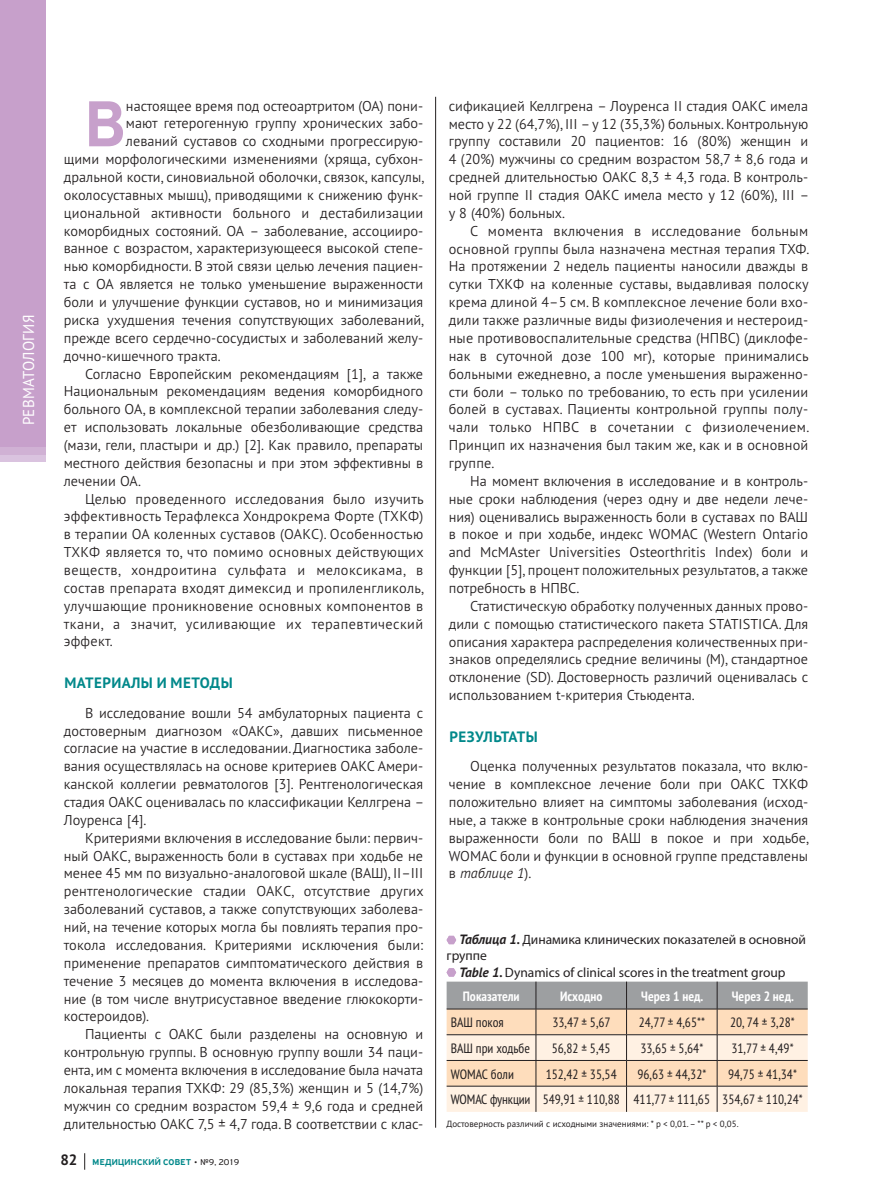
<style>
.page{position:relative;width:872px;height:1191px;background:#fff}
.page>*{position:absolute;margin:0;border:0;box-sizing:border-box;transform-origin:0 0}
.t1{font:500 69.15px "PF Highway Sans Pro";color:#c7a0cb;scale:.95 1}
.t2{font:15.75px "PT Sans Pro";letter-spacing:.02em;color:#fff;scale:.95 1}
.t3{font:700 15px "PT Sans Pro";letter-spacing:.03em;color:#00888a}
.t4{font:300 14.25px/17.9px "PT Sans Pro";color:#231f20;text-align:justify}
.t5{font:300 14.25px "PT Sans Pro";letter-spacing:.02em;color:#231f20}
.t6{font:300 14.25px "PT Sans Pro";letter-spacing:.03em;color:#231f20}
.t7{font:condensed 13.5px/25.7px "PT Sans Pro";color:#231f20}
.t8{font:13.5px "Myriad Pro";color:#231f20}
.t9{font:700 condensed 13.5px "PT Sans Pro";color:#fff}
.t10{font:9px "PT Sans Pro";color:#231f20}
.t11{font:500 9px "PF Highway Sans Pro";letter-spacing:.03em;color:#00888a}
.s1{font-family:"PT Sans Pro";font-weight:700;font-size:15px;color:#231f20}
.s2{font-weight:400;color:#231f20}
.s3{font-style:italic}
.s4{font-family:"PT Sans Pro";font-weight:700;font-style:italic}
</style>
<div class="page">
<hr style="left:435px;top:97px;width:1px;height:1030px;background:#231f20">
<svg style="left:84px;top:1153px;width:1px;height:16px"></svg>
<div style="left:0;top:0;width:46px;height:446px;background:#c7a0cb"></div>
<svg style="left:446px;top:935px;width:10px;height:9px"></svg>
<svg style="left:446px;top:968px;width:361px;height:143px;background:#e5d5c5"></svg>
<hr style="left:446px;top:1008px;width:361px;height:1px;background:#231f20">
<p class="t2" style="left:19px;top:425px;width:118px;rotate:-90deg">РЕВМАТОЛОГИЯ</p>
<h1 class="t1" style="left:85px;top:94px;width:45px">В</h1>
<p class="t4" style="left:126px;top:98px;width:299px">настоящее время под остеоартритом (ОА) пони-</p>
<p class="t4" style="left:126px;top:116px;width:299px">мают гетерогенную группу хронических забо-</p>
<p class="t4" style="left:126px;top:134px;width:299px">леваний суставов со сходными прогрессирую-</p>
<p class="t4" style="left:64px;top:152px;width:361px">щими морфологическими изменениями (хряща, субхон-</p>
<p class="t4" style="left:64px;top:170px;width:362px">дральной кости, синовиальной оболочки, связок, капсулы,</p>
<p class="t4" style="left:64px;top:188px;width:361px">околосуставных мышц), приводящими к снижению функ-</p>
<p class="t4" style="left:64px;top:205px;width:361px">циональной активности больного и дестабилизации</p>
<p class="t4" style="left:64px;top:223px;width:361px">коморбидных состояний. ОА – заболевание, ассоцииро-</p>
<p class="t4" style="left:64px;top:241px;width:361px">ванное с возрастом, характеризующееся высокой степе-</p>
<p class="t4" style="left:64px;top:259px;width:361px">нью коморбидности. В этой связи целью лечения пациен-</p>
<p class="t4" style="left:64px;top:277px;width:361px">та с ОА является не только уменьшение выраженности</p>
<p class="t4" style="left:64px;top:295px;width:361px">боли и улучшение функции суставов, но и минимизация</p>
<p class="t4" style="left:64px;top:313px;width:362px">риска ухудшения течения сопутствующих заболеваний,</p>
<p class="t4" style="left:64px;top:330px;width:361px">прежде всего сердечно-сосудистых и заболеваний желу-</p>
<p class="t4" style="left:64px;top:348px;width:158px">дочно-кишечного тракта.</p>
<p class="t4" style="left:85px;top:366px;width:340px">Согласно Европейским рекомендациям [1], а также</p>
<p class="t4" style="left:64px;top:384px;width:361px">Национальным рекомендациям ведения коморбидного</p>
<p class="t4" style="left:64px;top:402px;width:361px">больного ОА, в комплексной терапии заболевания следу-</p>
<p class="t4" style="left:64px;top:420px;width:361px">ет использовать локальные обезболивающие средства</p>
<p class="t4" style="left:64px;top:438px;width:361px">(мази, гели, пластыри и др.) [2]. Как правило, препараты</p>
<p class="t4" style="left:64px;top:455px;width:361px">местного действия безопасны и при этом эффективны в</p>
<p class="t4" style="left:64px;top:473px;width:79px">лечении ОА.</p>
<p class="t5" style="left:85px;top:493px;width:340px">Целью проведенного исследования было изучить</p>
<p class="t5" style="left:64px;top:511px;width:361px">эффективность Терафлекса Хондрокрема Форте (ТХКФ)</p>
<p class="t5" style="left:64px;top:529px;width:361px">в терапии ОА коленных суставов (ОАКС). Особенностью</p>
<p class="t5" style="left:64px;top:547px;width:361px">ТХКФ является то, что помимо основных действующих</p>
<p class="t6" style="left:64px;top:565px;width:361px">веществ, хондроитина сульфата и мелоксикама, в</p>
<p class="t5" style="left:64px;top:582px;width:362px">состав препарата входят димексид и пропиленгликоль,</p>
<p class="t5" style="left:64px;top:600px;width:361px">улучшающие проникновение основных компонентов в</p>
<p class="t6" style="left:64px;top:618px;width:361px">ткани, а значит, усиливающие их терапевтический</p>
<p class="t4" style="left:64px;top:634px;width:51px">эффект.</p>
<p class="t3" style="left:64px;top:677px;width:170px">МАТЕРИАЛЫ И МЕТОДЫ</p>
<p class="t4" style="left:64px;top:705px;width:362px;text-indent:21px">В исследование вошли 54 амбулаторных пациента с достоверным диагнозом «ОАКС», давших письменное согласие на участие в исследовании. Диагностика заболе&shy;вания осуществлялась на основе критериев ОАКС Aмери&shy;канской коллегии ревматологов [3]. Рентгенологи ческая стадия ОАКС оценивалась по классификации Келлгрена – Лоуренса [4].</p>
<p class="t4" style="left:64px;top:830px;width:361px;text-indent:21px">Критериями включения в исследование были: первич&shy;ный ОАКС, выраженность боли в суставах при ходьбе не менее 45 мм по визуально-аналоговой шкале (ВАШ), II–III рентгенологические стадии ОАКС, отсутствие других заболеваний суставов, а также сопутствующих заболева&shy;ний, на течение которых могла бы повлиять терапия про&shy;токола исследования. Критериями исключения были: применение препаратов симптоматического действия в течение 3 месяцев до момента включения в исследова&shy;ние (в том числе внутрисуставное введение глюкокорти&shy;костероидов).</p>
<p class="t4" style="left:64px;top:1027px;width:361px;text-indent:21px">Пациенты с ОАКС были разделены на основную и контрольную группы. В основную группу вошли 34 паци&shy;ента, им с момента включения в исследование была начата локальная терапия ТХКФ: 29 (85,3%) женщин и 5 (14,7%) мужчин со средним возрастом 59,4 ± 9,6 года и средней длительностью ОАКС 7,5 ± 4,7 года. В соответствии с клас-</p>
<p class="t11" style="left:61px;top:1157px;width:180px"><span class="s1">82</span> МЕДИЦИНСКИЙ СОВЕТ <span class="s2">• №9, 2019</span></p>
<p class="t4" style="left:449px;top:98px;width:362px">сификацией Келлгрена – Лоуренса II стадия ОАКС имела место у 22 (64,7%), III – у 12 (35,3%) больных. Контрольную группу составили 20 пациентов: 16 (80%) женщин и 4 (20%) мужчины со средним возрастом 58,7 ± 8,6 года и средней длительностью ОАКС 8,3 ± 4,3 года. В контроль&shy;ной группе II стадия ОАКС имела место у 12 (60%), III – у 8 (40%) больных.</p>
<p class="t4" style="left:449px;top:223px;width:362px;text-indent:21px">С момента включения в исследование больным основной группы была назначена местная терапия ТХФ.<br>На протяжении 2 недель пациенты наносили дважды в сутки ТХКФ на коленные суставы, выдавливая полоску крема длиной 4–5 см. В комплексное лечение боли вхо&shy;дили также различные виды физиолечения и нестероид&shy;ные противовоспалительные средства (НПВС) (диклофе&shy;нак в суточной дозе 100 мг), которые принимались больными ежедневно, а после уменьшения выраженно&shy;сти боли – только по требованию, то есть при усилении болей в суставах. Пациенты контрольной группы полу&shy;чали только НПВС в сочетании с физиолечением.<br>Принцип их назначения был таким же, как и в основной группе.</p>
<p class="t4" style="left:449px;top:473px;width:361px;text-indent:21px">На момент включения в исследование и в контроль&shy;ные сроки наблюдения (через одну и две недели лече&shy;ния) оценивались выраженность боли в суставах по ВАШ в покое и при ходьбе, индекс WOMAC (Western Ontario and McMAster Universities Osteorthritis Index) боли и функции [5], процент положительных результатов, а также потребность в НПВС.</p>
<p class="t4" style="left:449px;top:598px;width:361px;text-indent:21px">Статистическую обработку полученных данных прово&shy;дили с помощью статистического пакета STATISTICA. Для описания характера распределения количественных при&shy;знаков определялись средние величины (М), стандартное отклонение (SD). Достоверность различий оценивалась с использованием t-критерия Стьюдента.</p>
<p class="t3" style="left:449px;top:731px;width:90px">РЕЗУЛЬТАТЫ</p>
<p class="t4" style="left:449px;top:759px;width:362px;text-indent:21px">Оценка полученных результатов показала, что вклю&shy;чение в комплексное лечение боли при ОАКС ТХКФ положительно влияет на симптомы заболевания (исход&shy;ные, а также в контрольные сроки наблюдения значения выраженности боли по ВАШ в покое и при ходьбе, WOMAC боли и функции в основной группе представлены в <span class="s3">таблице 1</span>).</p>
<p class="t8" style="left:459px;top:934px;width:348px"><span class="s4">Таблица 1.</span> Динамика клинических показателей в основной</p>
<p class="t8" style="left:446px;top:950px;width:42px">группе</p>
<p class="t8" style="left:459px;top:967px;width:328px"><span class="s4">Table 1.</span> Dynamics of clinical scores in the treatment group</p>
<p class="t9" style="left:463px;top:988px;width:58px">Показатели</p>
<p class="t9" style="left:560px;top:988px;width:44px">Исходно</p>
<p class="t9" style="left:641px;top:988px;width:64px">Через 1 нед.</p>
<p class="t9" style="left:732px;top:988px;width:64px">Через 2 нед.</p>
<p class="t7" style="left:451px;top:1011px;width:54px">ВАШ покоя</p>
<p class="t7" style="left:552px;top:1011px;width:60px">33,47 ± 5,67</p>
<p class="t7" style="left:639px;top:1011px;width:68px">24,77 ± 4,65**</p>
<p class="t7" style="left:730px;top:1011px;width:66px">20, 74 ± 3,28*</p>
<p class="t7" style="left:451px;top:1036px;width:81px">ВАШ при ходьбе</p>
<p class="t7" style="left:552px;top:1036px;width:60px">56,82 ± 5,45</p>
<p class="t7" style="left:640px;top:1036px;width:64px">33,65 ± 5,64*</p>
<p class="t7" style="left:731px;top:1036px;width:64px">31,77 ± 4,49*</p>
<p class="t7" style="left:451px;top:1062px;width:65px">WOMAC боли</p>
<p class="t7" style="left:546px;top:1062px;width:73px">152,42 ± 35,54</p>
<p class="t7" style="left:637px;top:1062px;width:70px">96,63 ± 44,32*</p>
<p class="t7" style="left:451px;top:1062px;width:353px;text-indent:277px">94,75 ± 41,34*<br>WOMAC функции 549,91 ± 110,88 411,77 ± 111,65 354,67 ± 110,24*</p>
<p class="t10" style="left:446px;top:1118px;width:293px">Достоверность различий с исходными значениями: * р &lt; 0,01. – ** р &lt; 0,05.</p>
</div>
